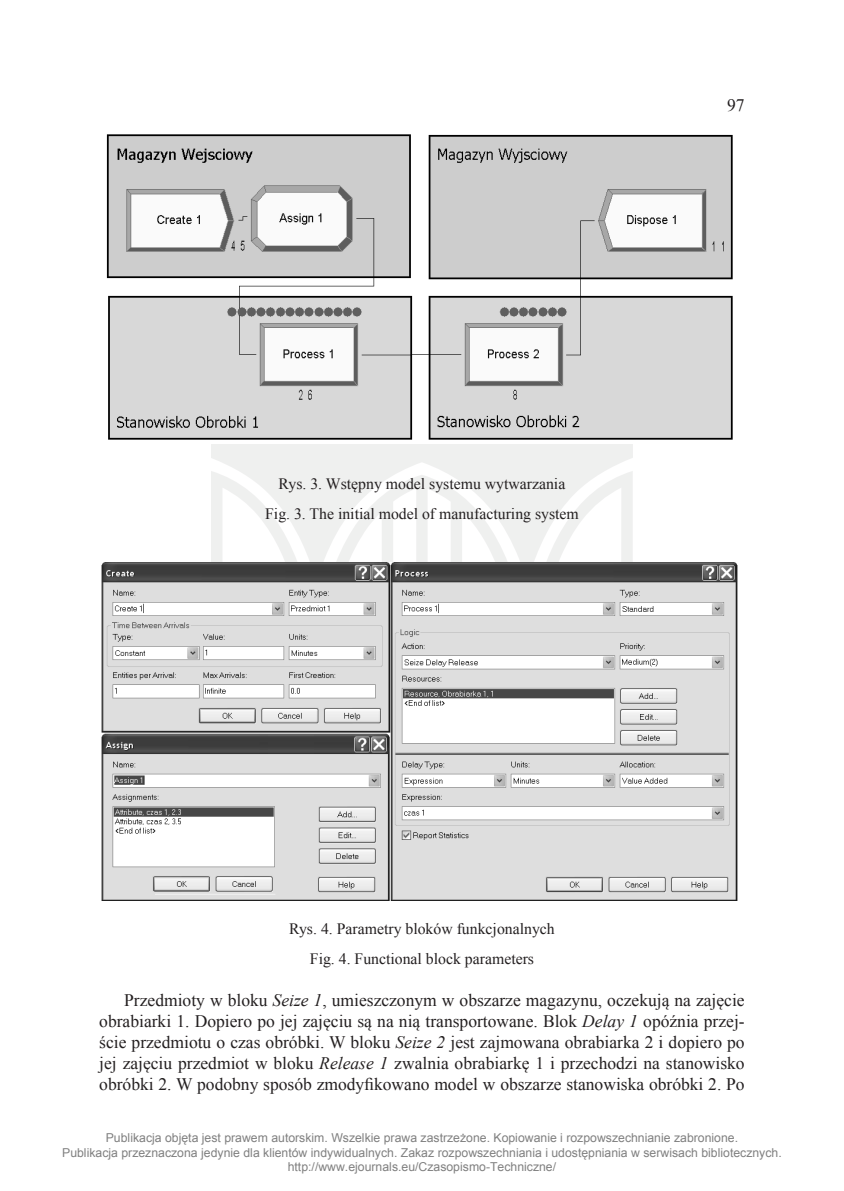
<style>
.page{position:relative;width:844px;height:1191px;background:#fff}
.page>*{position:absolute;margin:0;border:0;box-sizing:border-box;transform-origin:0 0}
.tekst_cz{font:17.5px/21px "Times New Roman";color:#231f20;text-align:justify}
.ryc__cz{font:15.75px "Times New Roman";color:#231f20}
.t1{font:12.25px/14.7px "Arial";color:#808080;text-align:center}
.s1{font-style:italic}
</style>
<div class="page">
<svg style="left:211px;top:444px;width:421px;height:118px;fill:#eff0ef"></svg>
<img style="left:106px;top:134px;width:627px;height:306px">
<img style="left:102px;top:562px;width:635px;height:339px">
<p class="ryc__cz" style="left:278px;top:473px;width:288px">Rys. 3. Wstępny model systemu wytwarzania</p>
<p class="ryc__cz" style="left:265px;top:503px;width:315px">Fig. 3. The initial model of manufacturing system</p>
<p class="tekst_cz" style="left:727px;top:95px;width:19px">97</p>
<p class="ryc__cz" style="left:289px;top:918px;width:267px">Rys. 4. Parametry bloków funkcjonalnych</p>
<p class="ryc__cz" style="left:310px;top:948px;width:225px">Fig. 4. Functional block parameters</p>
<p class="tekst_cz" style="left:99px;top:989px;width:646px;text-indent:25px">Przedmioty w bloku <span class="s1">Seize 1</span>, umieszczonym w obszarze magazynu, oczekują na zajęcie obrabiarki 1. Dopiero po jej zajęciu są na nią transportowane. Blok <span class="s1">Delay 1</span> opóźnia przej&shy;ście przedmiotu o czas obróbki. W bloku <span class="s1">Seize 2</span> jest zajmowana obrabiarka 2 i dopiero po jej zajęciu przedmiot w bloku <span class="s1">Release 1</span> zwalnia obrabiarkę 1 i przechodzi na stanowisko obróbki 2. W podobny sposób zmodyfikowano model w obszarze stanowiska obróbki 2. Po</p>
<p class="t1" style="left:62px;top:1130px;width:721px">Publikacja objęta jest prawem autorskim. Wszelkie prawa zastrzeżone. Kopiowanie i rozpowszechnianie zabronione.<br>Publikacja przeznaczona jedynie dla klientów indywidualnych. Zakaz rozpowszechniania i udostępniania w serwisach bibliotecznych. http://www.ejournals.eu/Czasopismo-Techniczne/</p>
</div>
